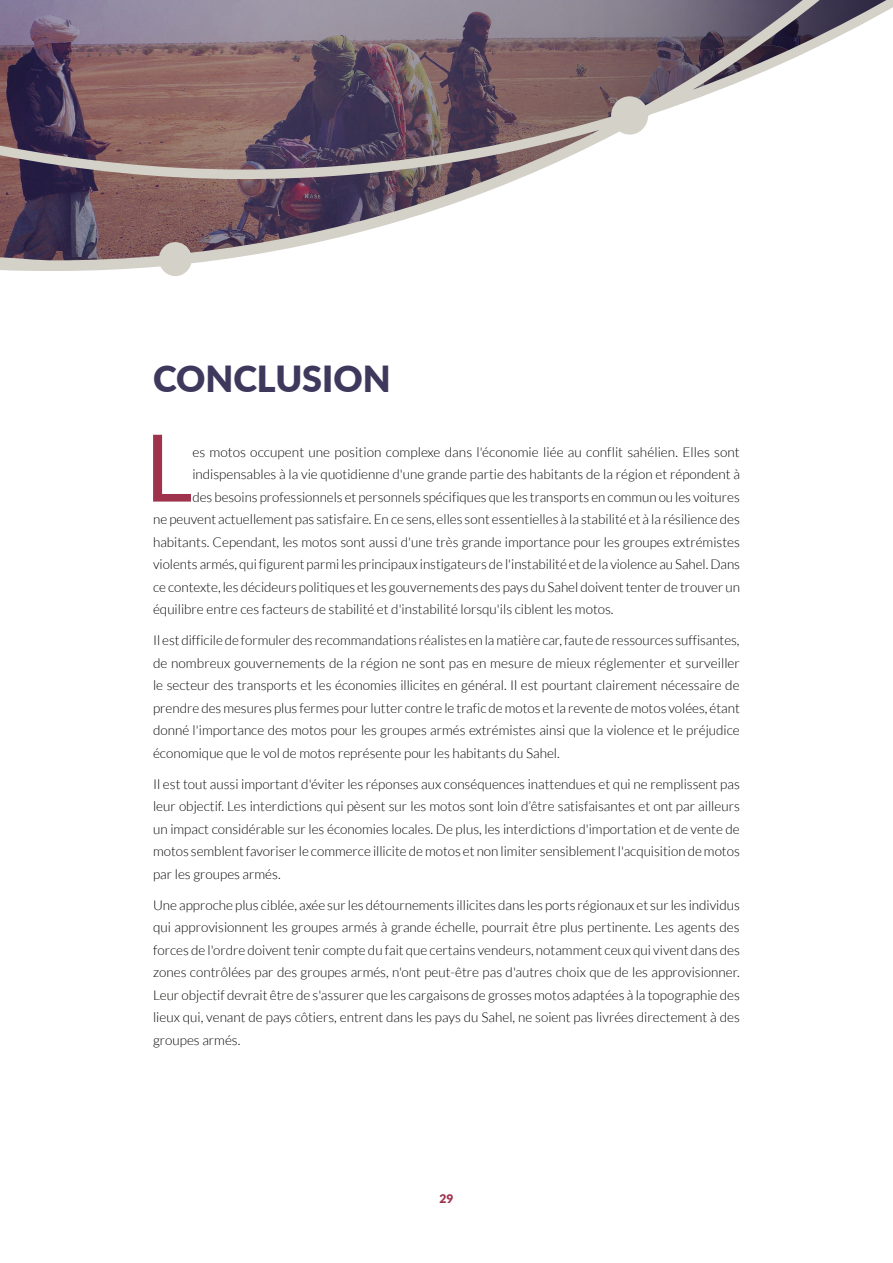
<style>
.page{position:relative;width:893px;height:1263px;background:#fff}
.page>*{position:absolute;margin:0;border:0;box-sizing:border-box;transform-origin:0 0}
.body_dropcap{font:93.3px "Lato";color:#9f324d}
.A-head__chap-head{font:900 36px "Lato";color:#3e385d}
.body_1{font:300 13.5px/22.5px "Lato";color:#040503;text-align:justify}
.body_dropcap-2{font:300 13.5px "Lato";color:#040503}
.t1{font:900 12px "Lato";color:#9f324d}
</style>
<div class="page">
<svg style="left:0;top:0;width:893px;height:276px"></svg>
<p class="A-head__chap-head" style="left:153px;top:351px;width:239px">CONCLUSION</p>
<p class="body_dropcap" style="left:145px;top:401px;width:49px">L</p>
<p class="body_dropcap-2" style="left:192px;top:444px;width:549px">es motos occupent une position complexe dans l'économie liée au conflit sahélien. Elles sont</p>
<p class="body_dropcap-2" style="left:192px;top:467px;width:549px">indispensables à la vie quotidienne d'une grande partie des habitants de la région et répondent à</p>
<p class="body_dropcap-2" style="left:192px;top:489px;width:549px">des besoins professionnels et personnels spécifiques que les transports en commun ou les voitures</p>
<p class="body_dropcap-2" style="left:153px;top:512px;width:588px">ne peuvent actuellement pas satisfaire. En ce sens, elles sont essentielles à la stabilité et à la résilience des</p>
<p class="body_dropcap-2" style="left:153px;top:534px;width:588px">habitants. Cependant, les motos sont aussi d'une très grande importance pour les groupes extrémistes</p>
<p class="body_dropcap-2" style="left:153px;top:557px;width:588px">violents armés, qui figurent parmi les principaux instigateurs de l'instabilité et de la violence au Sahel. Dans</p>
<p class="body_dropcap-2" style="left:153px;top:579px;width:588px">ce contexte, les décideurs politiques et les gouvernements des pays du Sahel doivent tenter de trouver un</p>
<p class="body_dropcap-2" style="left:153px;top:602px;width:462px">équilibre entre ces facteurs de stabilité et d'instabilité lorsqu'ils ciblent les motos.</p>
<p class="body_1" style="left:153px;top:629px;width:588px">Il est difficile de formuler des recommandations réalistes en la matière car, faute de ressources suffisantes, de nombreux gouvernements de la région ne sont pas en mesure de mieux réglementer et surveiller le secteur des transports et les économies illicites en général. Il est pourtant clairement nécessaire de prendre des mesures plus fermes pour lutter contre le trafic de motos et la revente de motos volées, étant donné l'importance des motos pour les groupes armés extrémistes ainsi que la violence et le préjudice économique que le vol de motos représente pour les habitants du Sahel.</p>
<p class="body_1" style="left:153px;top:772px;width:588px">Il est tout aussi important d'éviter les réponses aux conséquences inattendues et qui ne remplissent pas leur objectif. Les interdictions qui pèsent sur les motos sont loin d’être satisfaisantes et ont par ailleurs un impact considérable sur les économies locales. De plus, les interdictions d'importation et de vente de motos semblent favoriser le commerce illicite de motos et non limiter sensiblement l'acquisition de motos par les groupes armés.</p>
<p class="body_1" style="left:153px;top:893px;width:588px">Une approche plus ciblée, axée sur les détournements illicites dans les ports régionaux et sur les individus qui approvisionnent les groupes armés à grande échelle, pourrait être plus pertinente. Les agents des forces de l'ordre doivent tenir compte du fait que certains vendeurs, notamment ceux qui vivent dans des zones contrôlées par des groupes armés, n'ont peut-être pas d'autres choix que de les approvisionner.<br>Leur objectif devrait être de s'assurer que les cargaisons de grosses motos adaptées à la topographie des lieux qui, venant de pays côtiers, entrent dans les pays du Sahel, ne soient pas livrées directement à des groupes armés.</p>
<p class="t1" style="left:439px;top:1189px;width:15px">29</p>
</div>
